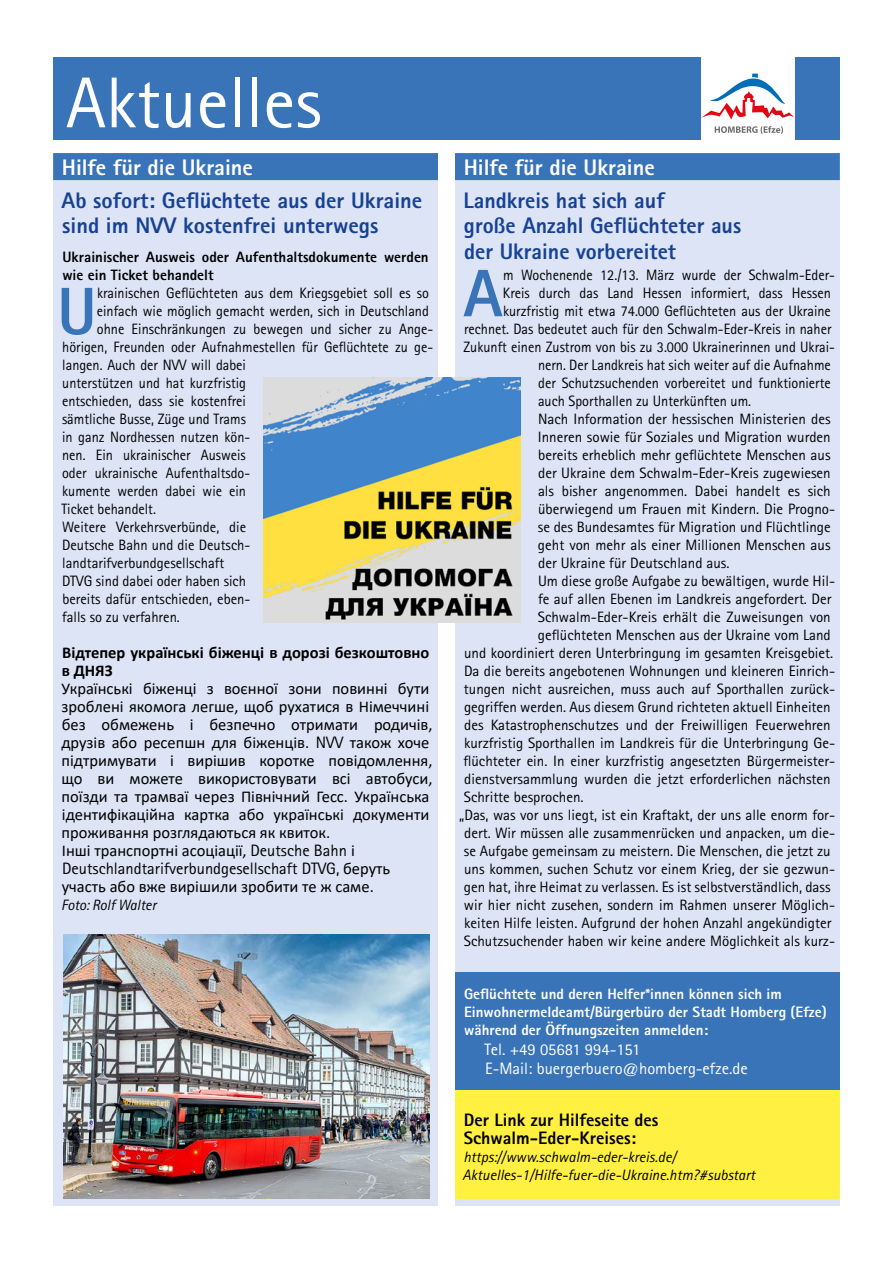
<style>
.page{position:relative;width:893px;height:1263px;background:#fff}
.page>*{position:absolute;margin:0;border:0;box-sizing:border-box;transform-origin:0 0}
.t1{font:72px "Rotis Sans Serif";color:#fff}
.t2{font:800 67.2px "Rotis Sans Serif";color:#3974b9;scale:.95 1}
.t3{font:800 22.5px/25.5px "Rotis Sans Serif";color:#164194}
.t4{font:800 22.5px "Rotis Sans Serif";color:#fff}
.t5{font:800 18px/18px "Rotis Sans Serif";color:#000}
.t6{font:16.5px/18px "Calibri";color:#000}
.t7{font:16.5px/19.5px "Rotis Sans Serif";color:#fff}
.t8{font:700 16.5px/18px "Calibri";color:#000}
.t9{font:16.5px "Rotis Sans Serif";color:#000}
.t10{font:15px "Rotis Sans Serif";color:#000}
.t11{font:15px "Rotis Sans Serif";color:#000;scale:.95 1}
.t12{font:800 15px/18px "Rotis Sans Serif";color:#fff}
.t13{font:italic 15px/18px "Rotis Sans Serif";color:#000}
.t14{font:800 15px/18px "Rotis Sans Serif";color:#000}
.s1{font-family:"Rotis Sans Serif"}
.s2{font-family:"Calibri"}
</style>
<div class="page">
<div style="left:53px;top:57px;width:787px;height:83px;background:#3974b9"></div>
<div style="left:455px;top:153px;width:385px;height:1052px;background:#dce4f5"></div>
<div style="left:455px;top:153px;width:385px;height:27px;background:#3974b9"></div>
<div style="left:455px;top:972px;width:385px;height:118px;background:#3974b9"></div>
<div style="left:455px;top:1090px;width:385px;height:108px;background:#fff042"></div>
<div style="left:53px;top:153px;width:385px;height:1052px;background:#dce4f5"></div>
<div style="left:53px;top:153px;width:385px;height:27px;background:#3974b9"></div>
<img style="left:264px;top:377px;width:256px;height:245px">
<img style="left:64px;top:934px;width:365px;height:264px">
<div style="left:701px;top:57px;width:94px;height:94px;background:#fff"></div>
<svg style="left:715px;top:126px;width:68px;height:8px"></svg>
<svg style="left:701px;top:74px;width:94px;height:45px"></svg>
<h1 class="t1" style="left:66px;top:60px;width:257px">Aktuelles</h1>
<h3 class="t4" style="left:62px;top:153px;width:193px">Hilfe für die Ukraine</h3>
<h3 class="t3" style="left:62px;top:187px;width:362px">Ab sofort: Geflüchtete aus der Ukraine sind im NVV kostenfrei unterwegs</h3>
<p class="t14" style="left:62px;top:248px;width:368px">Ukrainischer Ausweis oder Aufenthaltsdokumente werden wie ein Ticket behandelt</p>
<h2 class="t2" style="left:57px;top:269px;width:43px">U</h2>
<p class="t11" style="left:97px;top:284px;width:351px">krainischen Geflüchteten aus dem Kriegsgebiet soll es so</p>
<p class="t11" style="left:97px;top:302px;width:351px">einfach wie möglich gemacht werden, sich in Deutschland</p>
<p class="t11" style="left:97px;top:320px;width:355px">ohne Einschränkungen zu bewegen und sicher zu Ange-</p>
<p class="t11" style="left:62px;top:338px;width:392px">hörigen, Freunden oder Aufnahmestellen für Geflüchtete zu ge-</p>
<p class="t11" style="left:62px;top:356px;width:195px">langen. Auch der NVV will dabei</p>
<p class="t11" style="left:62px;top:374px;width:195px">unterstützen und hat kurzfristig</p>
<p class="t11" style="left:62px;top:392px;width:195px">entschieden, dass sie kostenfrei</p>
<p class="t11" style="left:62px;top:410px;width:195px">sämtliche Busse, Züge und Trams</p>
<p class="t11" style="left:62px;top:428px;width:200px">in ganz Nordhessen nutzen kön-</p>
<p class="t11" style="left:62px;top:446px;width:195px">nen. Ein ukrainischer Ausweis</p>
<p class="t11" style="left:62px;top:464px;width:200px">oder ukrainische Aufenthaltsdo-</p>
<p class="t11" style="left:62px;top:482px;width:195px">kumente werden dabei wie ein</p>
<p class="t11" style="left:62px;top:500px;width:101px">Ticket behandelt.</p>
<p class="t10" style="left:62px;top:518px;width:186px">Weitere Verkehrsverbünde, die</p>
<p class="t10" style="left:62px;top:536px;width:190px">Deutsche Bahn und die Deutsch-</p>
<p class="t10" style="left:62px;top:554px;width:163px">landtarifverbundgesellschaft</p>
<p class="t10" style="left:62px;top:572px;width:185px">DTVG sind dabei oder haben sich</p>
<p class="t10" style="left:62px;top:590px;width:189px">bereits dafür entschieden, eben-</p>
<p class="t10" style="left:62px;top:608px;width:119px">falls so zu verfahren.</p>
<p class="t8" style="left:62px;top:644px;width:369px">Відтепер українські біженці в дорозі безкоштовно в ДНЯЗ</p>
<p class="t6" style="left:61px;top:679px;width:373px">Українські біженці з воєнної зони повинні бути зроблені якомога легше, щоб рухатися в Німеччині без обмежень і безпечно отримати родичів, друзів або ресепшн для біженців. <span class="s1">NVV</span> також хоче підтримувати і вирішив коротке повідомлення, що ви можете використовувати всі автобуси, поїзди та трамваї через Північний Гесс. Українська ідентифікаційна картка або українські документи проживання розглядаються як квиток.<br>Інші транспортні асоціації, <span class="s1">Deutsche Bahn</span> і</p>
<p class="t9" style="left:62px;top:859px;width:330px">Deutschlandtarifverbundgesellschaft DTVG, <span class="s2">беруть</span></p>
<p class="t6" style="left:62px;top:877px;width:314px">участь або вже вирішили зробити те ж саме.</p>
<p class="t13" style="left:61px;top:896px;width:97px">Foto: Rolf Walter</p>
<h3 class="t4" style="left:464px;top:153px;width:193px">Hilfe für die Ukraine</h3>
<h3 class="t3" style="left:464px;top:187px;width:279px">Landkreis hat sich auf<br>große Anzahl Geflüchteter aus der Ukraine vorbereitet</h3>
<h2 class="t2" style="left:463px;top:251px;width:43px">A</h2>
<p class="t11" style="left:503px;top:266px;width:351px">m Wochenende 12./13. März wurde der Schwalm-Eder-</p>
<p class="t11" style="left:503px;top:284px;width:347px">Kreis durch das Land Hessen informiert, dass Hessen</p>
<p class="t11" style="left:503px;top:302px;width:347px">kurzfristig mit etwa 74.000 Geflüchteten aus der Ukraine</p>
<p class="t11" style="left:464px;top:320px;width:388px">rechnet. Das bedeutet auch für den Schwalm-Eder-Kreis in naher</p>
<p class="t11" style="left:463px;top:338px;width:393px">Zukunft einen Zustrom von bis zu 3.000 Ukrainerinnen und Ukrai-</p>
<p class="t11" style="left:538px;top:356px;width:310px">nern. Der Landkreis hat sich weiter auf die Aufnahme</p>
<p class="t11" style="left:538px;top:374px;width:310px">der Schutzsuchenden vorbereitet und funktionierte</p>
<p class="t11" style="left:538px;top:392px;width:226px">auch Sporthallen zu Unterkünften um.</p>
<p class="t10" style="left:538px;top:410px;width:294px">Nach Information der hessischen Ministerien des</p>
<p class="t10" style="left:538px;top:428px;width:294px">Inneren sowie für Soziales und Migration wurden</p>
<p class="t10" style="left:538px;top:446px;width:294px">bereits erheblich mehr geflüchtete Menschen aus</p>
<p class="t10" style="left:538px;top:464px;width:294px">der Ukraine dem Schwalm-Eder-Kreis zugewiesen</p>
<p class="t10" style="left:538px;top:482px;width:294px">als bisher angenommen. Dabei handelt es sich</p>
<p class="t10" style="left:538px;top:500px;width:299px">überwiegend um Frauen mit Kindern. Die Progno-</p>
<p class="t10" style="left:538px;top:518px;width:294px">se des Bundesamtes für Migration und Flüchtlinge</p>
<p class="t10" style="left:538px;top:536px;width:294px">geht von mehr als einer Millionen Menschen aus</p>
<p class="t10" style="left:538px;top:554px;width:193px">der Ukraine für Deutschland aus.</p>
<p class="t10" style="left:538px;top:572px;width:299px">Um diese große Aufgabe zu bewältigen, wurde Hil-</p>
<p class="t10" style="left:538px;top:590px;width:295px">fe auf allen Ebenen im Landkreis angefordert. Der</p>
<p class="t10" style="left:538px;top:608px;width:294px">Schwalm-Eder-Kreis erhält die Zuweisungen von</p>
<p class="t10" style="left:538px;top:626px;width:294px">geflüchteten Menschen aus der Ukraine vom Land</p>
<p class="t10" style="left:464px;top:644px;width:371px">und koordiniert deren Unterbringung im gesamten Kreisgebiet.</p>
<p class="t10" style="left:464px;top:662px;width:373px">Da die bereits angebotenen Wohnungen und kleineren Einrich-</p>
<p class="t10" style="left:464px;top:680px;width:373px">tungen nicht ausreichen, muss auch auf Sporthallen zurück-</p>
<p class="t10" style="left:464px;top:698px;width:368px">gegriffen werden. Aus diesem Grund richteten aktuell Einheiten</p>
<p class="t10" style="left:464px;top:716px;width:368px">des Katastrophenschutzes und der Freiwilligen Feuerwehren</p>
<p class="t10" style="left:464px;top:734px;width:373px">kurzfristig Sporthallen im Landkreis für die Unterbringung Ge-</p>
<p class="t10" style="left:463px;top:752px;width:373px">flüchteter ein. In einer kurzfristig angesetzten Bürgermeister-</p>
<p class="t10" style="left:464px;top:770px;width:368px">dienstversammlung wurden die jetzt erforderlichen nächsten</p>
<p class="t10" style="left:464px;top:788px;width:121px">Schritte besprochen.</p>
<p class="t10" style="left:459px;top:806px;width:378px">„Das, was vor uns liegt, ist ein Kraftakt, der uns alle enorm for-</p>
<p class="t10" style="left:464px;top:824px;width:372px">dert. Wir müssen alle zusammenrücken und anpacken, um die-</p>
<p class="t10" style="left:464px;top:842px;width:368px">se Aufgabe gemeinsam zu meistern. Die Menschen, die jetzt zu</p>
<p class="t10" style="left:464px;top:860px;width:373px">uns kommen, suchen Schutz vor einem Krieg, der sie gezwun-</p>
<p class="t10" style="left:464px;top:878px;width:368px">gen hat, ihre Heimat zu verlassen. Es ist selbstverständlich, dass</p>
<p class="t10" style="left:464px;top:896px;width:373px">wir hier nicht zusehen, sondern im Rahmen unserer Möglich-</p>
<p class="t10" style="left:464px;top:914px;width:369px">keiten Hilfe leisten. Aufgrund der hohen Anzahl angekündigter</p>
<p class="t10" style="left:464px;top:932px;width:373px">Schutzsuchender haben wir keine andere Möglichkeit als kurz-</p>
<p class="t12" style="left:464px;top:985px;width:364px">Geflüchtete und deren Helfer*innen können sich im<br>Einwohnermeldeamt/Bürgerbüro der Stadt Homberg (Efze) während der Öffnungszeiten anmelden:</p>
<p class="t7" style="left:484px;top:1039px;width:265px">Tel. +49 05681 994-151<br>E-Mail: buergerbuero@homberg-efze.de</p>
<p class="t5" style="left:464px;top:1111px;width:196px">Der Link zur Hilfeseite des<br>Schwalm-Eder-Kreises:</p>
<p class="t13" style="left:462px;top:1148px;width:294px">https://www.schwalm-eder-kreis.de/<br>Aktuelles-1/Hilfe-fuer-die-Ukraine.htm?#substart</p>
</div>
